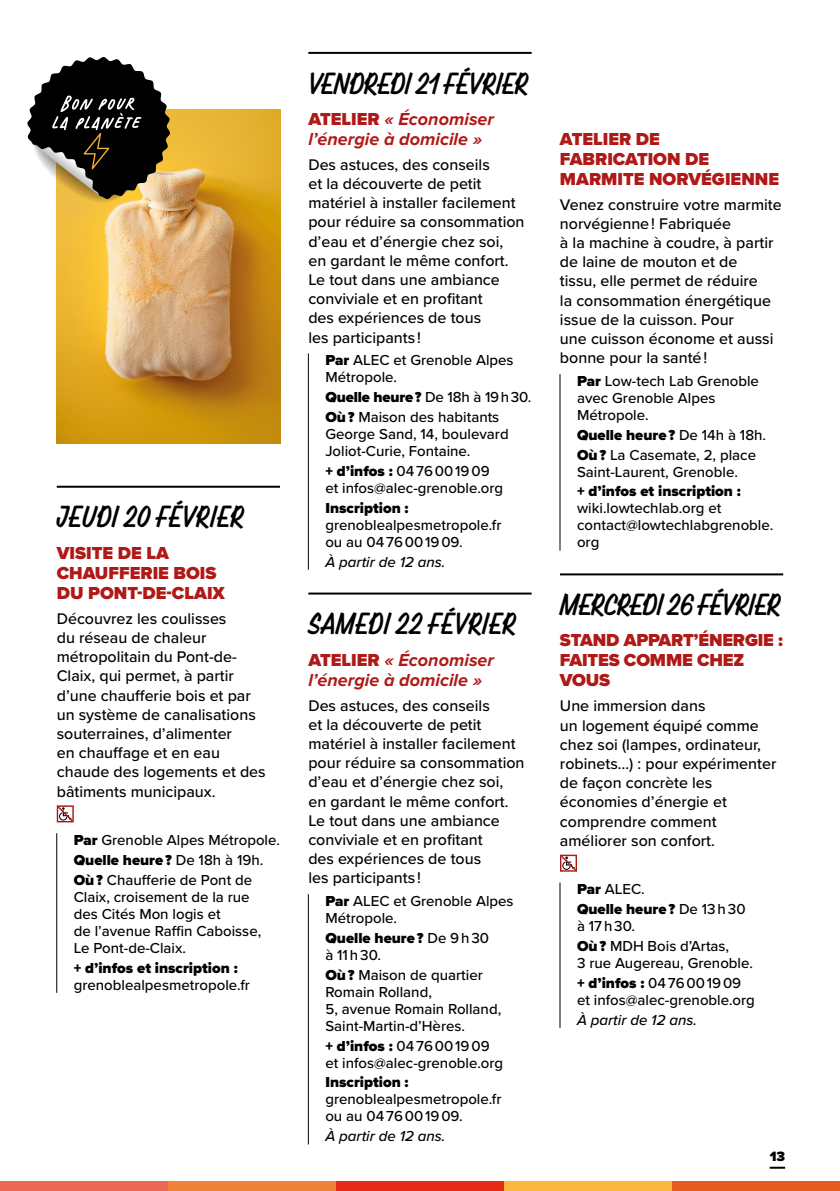
<style>
.page{position:relative;width:840px;height:1191px;background:#fff}
.page>*{position:absolute;margin:0;border:0;box-sizing:border-box;transform-origin:0 0}
.P_Date_événement{font:28px "Chaumont Script";letter-spacing:-.015em;color:#000}
.P_Date_événement-2{font:28px "Chaumont Script";letter-spacing:.01em;color:#000}
.P_détails_événements{font:28px "Chaumont Script";letter-spacing:.01em;color:#000}
.H3_Titre_événement_ss_date{font:italic 700 18px/20px "Proxima Nova";color:#af1917}
.H3_Titre_événement_seul{font:900 18px/20px "Proxima Nova";color:#af1917}
.P_détails_événements-2{font:900 18px/20px "Proxima Nova";color:#af1917}
.H3_Titre_événement_ss_date-2{font:900 18px/20px "Proxima Nova";letter-spacing:-.01em;color:#af1917}
.P_Descriptif_événement{font:500 16px/19.2px "Proxima Nova";color:#000}
.P_détails_événements-3{font:500 16px/19.2px "Proxima Nova";color:#000}
.P_détails_événements-4{font:500 15px/17px "Proxima Nova";color:#000}
.P_détails_événements-5{font:900 15px "Proxima Nova";letter-spacing:-.005em;color:#000}
.P_détails_événements-6{font:italic 500 15px "Proxima Nova";color:#000}
.t1{font:900 14px "Proxima Nova";color:#000}
.s1{font-weight:900}
.s2{font-weight:900;font-style:normal}
.s3{font-weight:500}
</style>
<div class="page">
<div style="left:0;top:1181px;width:168px;height:10px;background:#ec6955"></div>
<div style="left:168px;top:1181px;width:168px;height:10px;background:#f0833a"></div>
<div style="left:336px;top:1181px;width:167px;height:10px;background:#e52b16"></div>
<div style="left:503px;top:1181px;width:168px;height:10px;background:#fab83f"></div>
<div style="left:671px;top:1181px;width:168px;height:10px;background:#e65b1e"></div>
<img style="left:57px;top:109px;width:223px;height:335px">
<svg style="left:27px;top:57px;width:143px;height:146px"></svg>
<hr style="left:57px;top:486px;width:223px;height:2px;background:#000">
<hr style="left:56px;top:833px;width:1px;height:159px;background:#000">
<svg style="left:57px;top:805px;width:17px;height:17px"></svg>
<hr style="left:308px;top:52px;width:223px;height:2px;background:#000">
<hr style="left:308px;top:353px;width:1px;height:217px;background:#000">
<hr style="left:308px;top:592px;width:223px;height:2px;background:#000">
<hr style="left:308px;top:894px;width:1px;height:250px;background:#000">
<hr style="left:559px;top:374px;width:1px;height:176px;background:#000">
<hr style="left:559px;top:573px;width:223px;height:2px;background:#000">
<hr style="left:559px;top:882px;width:1px;height:146px;background:#000">
<svg style="left:560px;top:854px;width:16px;height:17px"></svg>
<svg style="left:769px;top:1166px;width:15px;height:2px"></svg>
<h3 class="P_détails_événements" style="left:57px;top:498px;width:189px">JEUDI 20 FÉVRIER</h3>
<h3 class="P_détails_événements-2" style="left:57px;top:542px;width:169px">VISITE DE LA<br>CHAUFFERIE BOIS<br>DU PONT-DE-CLAIX</h3>
<h3 class="P_détails_événements-3" style="left:57px;top:608px;width:210px">Découvrez les coulisses<br>du réseau de chaleur métropolitain du Pont-de-<br>Claix, qui permet, à partir d’une chaufferie bois et par un système de canalisations souterraines, d’alimenter<br>en chauffage et en eau chaude des logements et des bâtiments municipaux.</h3>
<h3 class="P_détails_événements-4" style="left:74px;top:829px;width:207px;line-height:19.8px"><span class="s1">Par</span> Grenoble Alpes Métropole.<br><span class="s1">Quelle heure ?</span> De 18h à 19h.<br><span class="s1">Où ?</span> Chaufferie de Pont de</h3>
<h3 class="P_détails_événements-4" style="left:74px;top:887px;width:189px">Claix, croisement de la rue des Cités Mon logis et<br>de l’avenue Raffin Caboisse,<br>Le Pont-de-Claix.</h3>
<h3 class="P_détails_événements-4" style="left:74px;top:958px;width:177px"><span class="s1">+ d’infos et inscription : </span>grenoblealpesmetropole.fr</h3>
<h3 class="P_Date_événement" style="left:308px;top:65px;width:221px">VENDREDI 21 FÉVRIER</h3>
<p class="H3_Titre_événement_ss_date" style="left:308px;top:110px;width:187px"><span class="s2">ATELIER</span> « Économiser l’énergie à domicile »</p>
<p class="P_Descriptif_événement" style="left:308px;top:154px;width:217px">Des astuces, des conseils<br>et la découverte de petit matériel à installer facilement pour réduire sa consommation d’eau et d’énergie chez soi, en gardant le même confort.<br>Le tout dans une ambiance conviviale et en profitant<br>des expériences de tous<br>les participants !</p>
<h3 class="P_détails_événements-4" style="left:325px;top:351px;width:190px"><span class="s1">Par</span> ALEC et Grenoble Alpes<br>Métropole.</h3>
<h3 class="P_détails_événements-5" style="left:325px;top:386px;width:207px">Quelle heure ? <span class="s3">De 18h à 19 h 30.</span></h3>
<h3 class="P_détails_événements-4" style="left:325px;top:408px;width:185px"><span class="s1">Où ?</span> Maison des habitants<br>George Sand, 14, boulevard<br>Joliot-Curie, Fontaine.</h3>
<h3 class="P_détails_événements-4" style="left:325px;top:462px;width:179px"><span class="s1">+ d’infos :</span> 04 76 00 19 09 et infos@alec-grenoble.org</h3>
<h3 class="P_détails_événements-4" style="left:325px;top:499px;width:177px"><span class="s1">Inscription : </span>grenoblealpesmetropole.fr ou au 04 76 00 19 09.</h3>
<h3 class="P_détails_événements-6" style="left:325px;top:550px;width:121px">À partir de 12 ans.</h3>
<h3 class="P_Date_événement-2" style="left:308px;top:605px;width:209px">SAMEDI 22 FÉVRIER</h3>
<p class="H3_Titre_événement_ss_date" style="left:308px;top:650px;width:187px"><span class="s2">ATELIER</span> « Économiser l’énergie à domicile »</p>
<p class="P_Descriptif_événement" style="left:308px;top:695px;width:217px">Des astuces, des conseils<br>et la découverte de petit matériel à installer facilement pour réduire sa consommation d’eau et d’énergie chez soi, en gardant le même confort.<br>Le tout dans une ambiance conviviale et en profitant<br>des expériences de tous<br>les participants !</p>
<h3 class="P_détails_événements-4" style="left:325px;top:892px;width:190px"><span class="s1">Par</span> ALEC et Grenoble Alpes<br>Métropole.</h3>
<h3 class="P_détails_événements-4" style="left:325px;top:928px;width:165px"><span class="s1">Quelle heure ?</span> De 9 h 30 à 11 h 30.</h3>
<h3 class="P_détails_événements-4" style="left:325px;top:965px;width:177px"><span class="s1">Où ?</span> Maison de quartier<br>Romain Rolland,<br>5, avenue Romain Rolland,<br>Saint-Martin-d’Hères.</h3>
<h3 class="P_détails_événements-4" style="left:325px;top:1036px;width:179px"><span class="s1">+ d’infos :</span> 04 76 00 19 09 et infos@alec-grenoble.org</h3>
<h3 class="P_détails_événements-4" style="left:325px;top:1073px;width:177px"><span class="s1">Inscription : </span>grenoblealpesmetropole.fr ou au 04 76 00 19 09.</h3>
<h3 class="P_détails_événements-6" style="left:325px;top:1125px;width:121px">À partir de 12 ans.</h3>
<h4 class="H3_Titre_événement_seul" style="left:559px;top:128px;width:220px">ATELIER DE<br>FABRICATION DE<br>MARMITE NORVÉGIENNE</h4>
<p class="P_Descriptif_événement" style="left:559px;top:194px;width:223px">Venez construire votre marmite norvégienne ! Fabriquée<br>à la machine à coudre, à partir de laine de mouton et de<br>tissu, elle permet de réduire<br>la consommation énergétique issue de la cuisson. Pour<br>une cuisson économe et aussi bonne pour la santé !</p>
<h3 class="P_détails_événements-4" style="left:576px;top:372px;width:183px"><span class="s1">Par</span> Low-tech Lab Grenoble avec Grenoble Alpes<br>Métropole.</h3>
<h3 class="P_détails_événements-5" style="left:576px;top:423px;width:190px">Quelle heure ? <span class="s3">De 14h à 18h.</span></h3>
<h3 class="P_détails_événements-4" style="left:576px;top:445px;width:180px"><span class="s1">Où ?</span> La Casemate, 2, place<br>Saint-Laurent, Grenoble.</h3>
<h3 class="P_détails_événements-4" style="left:576px;top:482px;width:198px"><span class="s1">+ d’infos et inscription : </span>wiki.lowtechlab.org et contact@lowtechlabgrenoble. org</h3>
<h3 class="P_Date_événement" style="left:559px;top:586px;width:222px">MERCREDI 26 FÉVRIER</h3>
<p class="H3_Titre_événement_ss_date-2" style="left:559px;top:630px;width:224px">STAND APPART’ÉNERGIE :<br>FAITES COMME CHEZ<br>VOUS</p>
<p class="P_Descriptif_événement" style="left:559px;top:696px;width:218px">Une immersion dans<br>un logement équipé comme chez soi (lampes, ordinateur, robinets…) : pour expérimenter de façon concrète les économies d’énergie et comprendre comment améliorer son confort.</p>
<h3 class="P_détails_événements-4" style="left:576px;top:880px;width:69px"><span class="s1">Par</span> ALEC.</h3>
<h3 class="P_détails_événements-4" style="left:576px;top:900px;width:170px"><span class="s1">Quelle heure ?</span> De 13 h 30 à 17 h 30.</h3>
<h3 class="P_détails_événements-4" style="left:576px;top:937px;width:177px"><span class="s1">Où ?</span> MDH Bois d’Artas,<br>3 rue Augereau, Grenoble.</h3>
<h3 class="P_détails_événements-4" style="left:576px;top:973px;width:179px"><span class="s1">+ d’infos :</span> 04 76 00 19 09 et infos@alec-grenoble.org</h3>
<h3 class="P_détails_événements-6" style="left:576px;top:1008px;width:121px">À partir de 12 ans.</h3>
<p class="t1" style="left:769px;top:1146px;width:17px">13</p>
</div>
